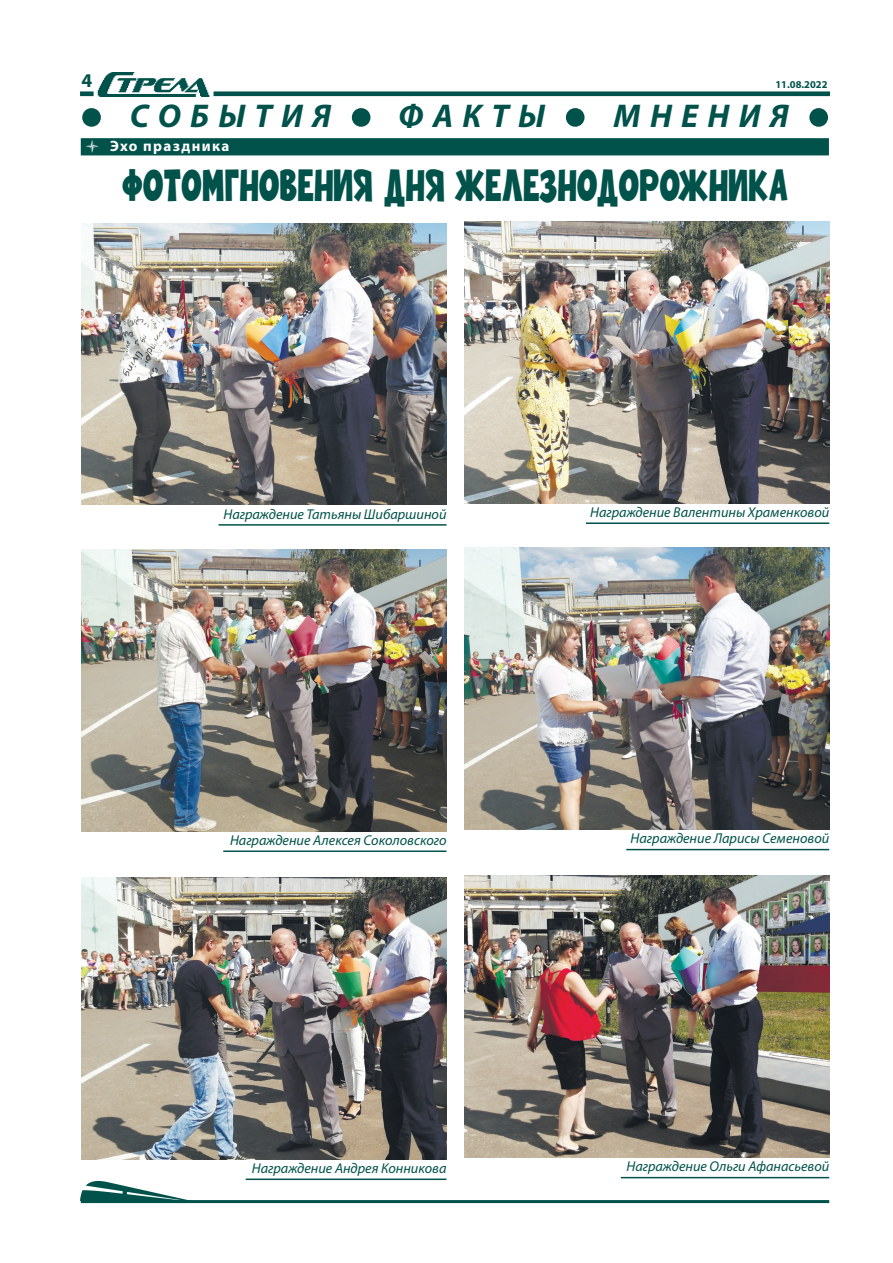
<style>
.page{position:relative;width:893px;height:1263px;background:#fff}
.page>*{position:absolute;margin:0;border:0;box-sizing:border-box;transform-origin:0 0}
.t1{font:45px "Retronome";color:#00524a;scale:.8 1}
.t2{font:italic 700 33px "Myriad Pro";letter-spacing:.28em;color:#00524a}
.t3{font:700 19.5px "Myriad Pro";color:#00524a}
.t4{font:700 15px "Myriad Pro";letter-spacing:.09em;color:#fff}
.t5{font:italic 14.25px "Myriad Pro";color:#00524a}
.t6{font:700 10.5px "Myriad Pro";color:#00524a}
</style>
<div class="page">
<img style="left:81px;top:73px;width:748px;height:24px">
<svg style="left:82px;top:108px;width:19px;height:19px"></svg>
<svg style="left:351px;top:108px;width:20px;height:19px"></svg>
<svg style="left:565px;top:108px;width:20px;height:19px"></svg>
<svg style="left:809px;top:108px;width:19px;height:19px"></svg>
<div style="left:81px;top:138px;width:748px;height:17px;background:#00524a;border:2px solid #00524a"></div>
<img style="left:81px;top:1181px;width:106px;height:19px">
<hr style="left:81px;top:1200px;width:748px;height:3px;background:#00524a">
<img style="left:81px;top:223px;width:365px;height:282px">
<hr style="left:219px;top:524px;width:227px;height:2px;background:#00524a">
<img style="left:81px;top:550px;width:365px;height:281px">
<hr style="left:223px;top:850px;width:223px;height:2px;background:#00524a">
<img style="left:81px;top:878px;width:365px;height:281px">
<hr style="left:246px;top:1178px;width:200px;height:2px;background:#00524a">
<img style="left:464px;top:222px;width:365px;height:281px">
<hr style="left:586px;top:522px;width:243px;height:2px;background:#00524a">
<img style="left:464px;top:548px;width:365px;height:282px">
<hr style="left:626px;top:849px;width:203px;height:1px;background:#00524a">
<img style="left:464px;top:876px;width:365px;height:282px">
<hr style="left:621px;top:1177px;width:208px;height:1px;background:#00524a">
<h3 class="t3" style="left:81px;top:68px;width:12px">4</h3>
<p class="t6" style="left:775px;top:78px;width:54px">11.08.2022</p>
<h2 class="t2" style="left:81px;top:95px;width:749px">● СОБЫТИЯ ● ФАКТЫ ● МНЕНИЯ ●</h2>
<p class="t4" style="left:85px;top:136px;width:146px">● Эхо праздника</p>
<h1 class="t1" style="left:122px;top:162px;width:834px">ФОТОМГНОВЕНИЯ ДНЯ ЖЕЛЕЗНОДОРОЖНИКА</h1>
<p class="t5" style="left:223px;top:505px;width:225px">Награждение Татьяны Шибаршиной</p>
<p class="t5" style="left:590px;top:503px;width:241px">Награждение Валентины Храменковой</p>
<p class="t5" style="left:230px;top:831px;width:218px">Награждение Алексея Соколовского</p>
<p class="t5" style="left:631px;top:830px;width:200px">Награждение Ларисы Семеновой</p>
<p class="t5" style="left:252px;top:1159px;width:196px">Награждение Андрея Конникова</p>
<p class="t5" style="left:626px;top:1158px;width:204px">Награждение Ольги Афанасьевой</p>
</div>
